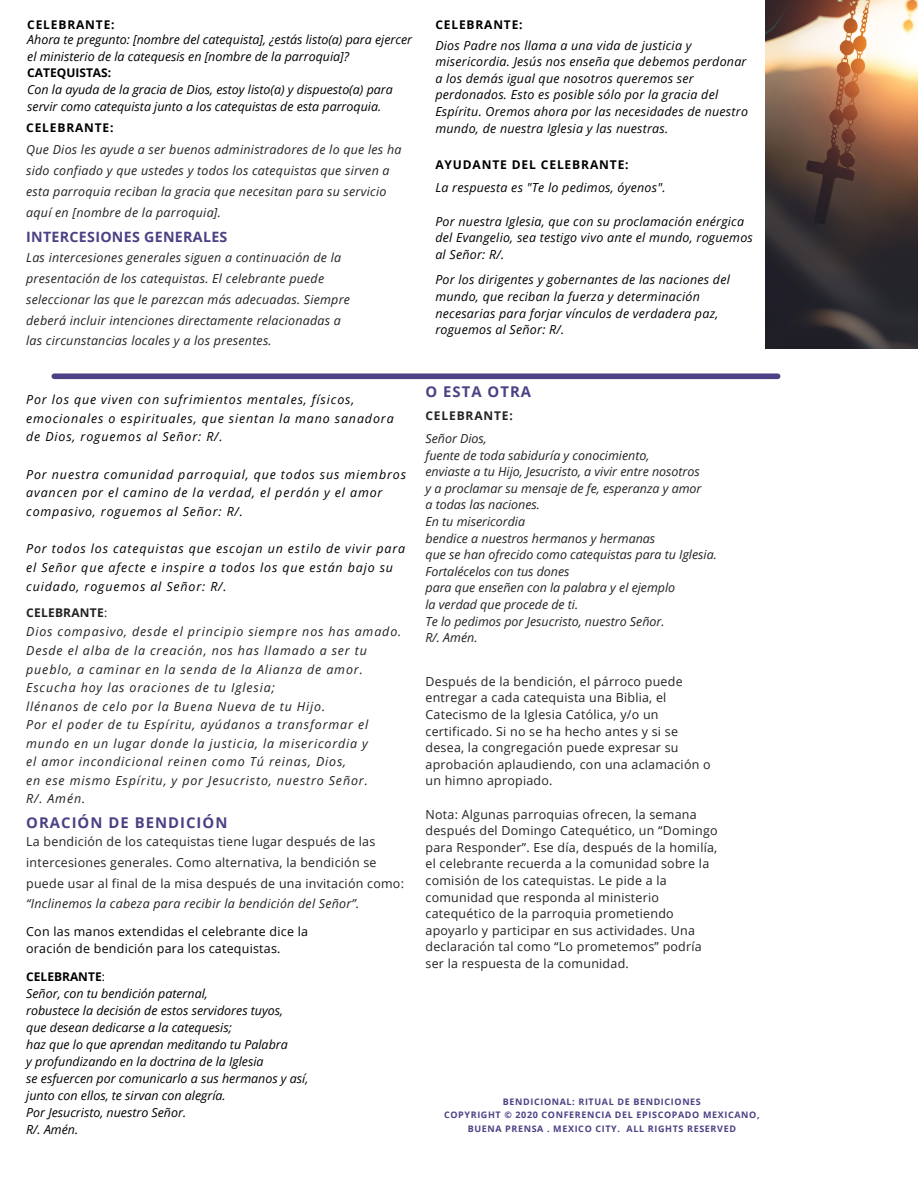
<style>
.page{position:relative;width:918px;height:1188px;background:#fff}
.page>*{position:absolute;margin:0;border:0;box-sizing:border-box;transform-origin:0 0}
.t1{font:700 14.85px "Open Sans";letter-spacing:.07em;color:#4d4084}
.t2{font:700 14.25px "Open Sans";letter-spacing:.02em;color:#4d4084}
.t3{font:12.45px/16.6px "Open Sans";letter-spacing:.02em;color:#222}
.t4{font:italic 12.45px/16.6px "Open Sans";letter-spacing:.02em;color:#000}
.t5{font:italic 12.45px/17px "Open Sans";color:#000}
.t6{font:italic 12.45px/20.7px "Open Sans";letter-spacing:.02em;color:#222}
.t7{font:italic 12.45px/18.5px "Open Sans";letter-spacing:.07em;color:#222}
.t8{font:italic 12.45px/16.6px "Open Sans";color:#222}
.t9{font:italic 12.45px/18.8px "Open Sans";letter-spacing:.07em;color:#000}
.t10{font:12.45px/16.6px "Open Sans";letter-spacing:.02em;color:#000}
.t11{font:700 12px "Open Sans";letter-spacing:.07em;color:#000}
.t12{font:700 12px "Open Sans";color:#000}
.t13{font:700 12px "Open Sans";letter-spacing:.02em;color:#222}
.t14{font:700 12px "Open Sans";letter-spacing:.07em;color:#222}
.t15{font:700 9px/13.5px "Open Sans";letter-spacing:.07em;color:#4d4084;text-align:center}
.s1{font-weight:400}
</style>
<div class="page">
<img style="left:765px;top:0;width:153px;height:349px">
<div style="left:54px;top:373px;width:724px;height:6px;background:#4d4084"></div>
<p class="t11" style="left:27px;top:16px;width:89px">CELEBRANTE:</p>
<p class="t5" style="left:27px;top:30px;width:386px">Ahora te pregunto: [nombre del catequista], ¿estás listo(a) para ejercer el ministerio de la catequesis en [nombre de la parroquia]?</p>
<p class="t12" style="left:27px;top:64px;width:85px">CATEQUISTAS:</p>
<p class="t5" style="left:27px;top:80px;width:367px">Con la ayuda de la gracia de Dios, estoy listo(a) y dispuesto(a) para servir como catequista junto a los catequistas de esta parroquia.</p>
<p class="t11" style="left:26px;top:120px;width:89px">CELEBRANTE:</p>
<p class="t6" style="left:26px;top:139px;width:377px">Que Dios les ayude a ser buenos administradores de lo que les ha sido confiado y que ustedes y todos los catequistas que sirven a esta parroquia reciban la gracia que necesitan para su servicio aquí en [nombre de la parroquia].</p>
<p class="t2" style="left:26px;top:227px;width:203px">INTERCESIONES GENERALES</p>
<p class="t6" style="left:26px;top:247px;width:325px">Las intercesiones generales siguen a continuación de la presentación de los catequistas. El celebrante puede seleccionar las que le parezcan más adecuadas. Siempre deberá incluir intenciones directamente relacionadas a las circunstancias locales y a los presentes.</p>
<p class="t11" style="left:435px;top:16px;width:89px">CELEBRANTE:</p>
<p class="t4" style="left:435px;top:37px;width:314px">Dios Padre nos llama a una vida de justicia y misericordia. Jesús nos enseña que debemos perdonar a los demás igual que nosotros queremos ser perdonados. Esto es posible sólo por la gracia del Espíritu. Oremos ahora por las necesidades de nuestro mundo, de nuestra Iglesia y las nuestras.</p>
<p class="t11" style="left:435px;top:157px;width:195px">AYUDANTE DEL CELEBRANTE:</p>
<p class="t4" style="left:435px;top:179px;width:232px">La respuesta es "Te lo pedimos, óyenos".</p>
<p class="t4" style="left:435px;top:213px;width:319px">Por nuestra Iglesia, que con su proclamación enérgica del Evangelio, sea testigo vivo ante el mundo, roguemos al Señor: R/.</p>
<p class="t4" style="left:435px;top:271px;width:296px">Por los dirigentes y gobernantes de las naciones del mundo, que reciban la fuerza y determinación necesarias para forjar vínculos de verdadera paz, roguemos al Señor: R/.</p>
<p class="t9" style="left:26px;top:390px;width:369px">Por los que viven con sufrimientos mentales, físicos, emocionales o espirituales, que sientan la mano sanadora de Dios, roguemos al Señor: R/.</p>
<p class="t9" style="left:26px;top:464px;width:381px">Por nuestra comunidad parroquial, que todos sus miembros avancen por el camino de la verdad, el perdón y el amor compasivo, roguemos al Señor: R/.</p>
<p class="t9" style="left:26px;top:539px;width:381px">Por todos los catequistas que escojan un estilo de vivir para el Señor que afecte e inspire a todos los que están bajo su cuidado, roguemos al Señor: R/.</p>
<p class="t13" style="left:26px;top:604px;width:83px">CELEBRANTE<span class="s1">:</span></p>
<p class="t7" style="left:26px;top:622px;width:377px">Dios compasivo, desde el principio siempre nos has amado.<br>Desde el alba de la creación, nos has llamado a ser tu pueblo, a caminar en la senda de la Alianza de amor.<br>Escucha hoy las oraciones de tu Iglesia;<br>llénanos de celo por la Buena Nueva de tu Hijo.<br>Por el poder de tu Espíritu, ayúdanos a transformar el mundo en un lugar donde la justicia, la misericordia y<br>el amor incondicional reinen como Tú reinas, Dios,<br>en ese mismo Espíritu, y por Jesucristo, nuestro Señor.<br>R/. Amén.</p>
<p class="t1" style="left:26px;top:812px;width:203px">ORACIÓN DE BENDICIÓN</p>
<p class="t3" style="left:26px;top:831px;width:379px;line-height:20.7px">La bendición de los catequistas tiene lugar después de las intercesiones generales. Como alternativa, la bendición se puede usar al final de la misa después de una invitación como:</p>
<p class="t6" style="left:26px;top:893px;width:335px">“Inclinemos la cabeza para recibir la bendición del Señor”.</p>
<p class="t10" style="left:26px;top:923px;width:283px">Con las manos extendidas el celebrante dice la oración de bendición para los catequistas.</p>
<p class="t12" style="left:26px;top:968px;width:80px">CELEBRANTE<span class="s1">:</span></p>
<p class="t5" style="left:26px;top:985px;width:284px">Señor, con tu bendición paternal,<br>robustece la decisión de estos servidores tuyos,<br>que desean dedicarse a la catequesis;<br>haz que lo que aprendan meditando tu Palabra<br>y profundizando en la doctrina de la Iglesia<br>se esfuercen por comunicarlo a sus hermanos y así, junto con ellos, te sirvan con alegría.<br>Por Jesucristo, nuestro Señor.<br>R/. Amén.</p>
<p class="t1" style="left:425px;top:382px;width:107px">O ESTA OTRA</p>
<p class="t14" style="left:425px;top:407px;width:89px">CELEBRANTE:</p>
<p class="t8" style="left:425px;top:430px;width:293px">Señor Dios,<br>fuente de toda sabiduría y conocimiento,<br>enviaste a tu Hijo, Jesucristo, a vivir entre nosotros<br>y a proclamar su mensaje de fe, esperanza y amor<br>a todas las naciones.<br>En tu misericordia<br>bendice a nuestros hermanos y hermanas<br>que se han ofrecido como catequistas para tu Iglesia.<br>Fortalécelos con tus dones<br>para que enseñen con la palabra y el ejemplo<br>la verdad que procede de ti.<br>Te lo pedimos por Jesucristo, nuestro Señor.<br>R/. Amén.</p>
<p class="t3" style="left:425px;top:673px;width:287px">Después de la bendición, el párroco puede entregar a cada catequista una Biblia, el Catecismo de la Iglesia Católica, y/o un certificado. Si no se ha hecho antes y si se desea, la congregación puede expresar su aprobación aplaudiendo, con una aclamación o un himno apropiado.</p>
<p class="t3" style="left:425px;top:805px;width:294px">Nota: Algunas parroquias ofrecen, la semana después del Domingo Catequético, un “Domingo para Responder”. Ese día, después de la homilía, el celebrante recuerda a la comunidad sobre la comisión de los catequistas. Le pide a la comunidad que responda al ministerio catequético de la parroquia prometiendo apoyarlo y participar en sus actividades. Una declaración tal como “Lo prometemos” podría ser la respuesta de la comunidad.</p>
<p class="t15" style="left:444px;top:1094px;width:317px">BENDICIONAL: RITUAL DE BENDICIONES<br>COPYRIGHT © 2020 CONFERENCIA DEL EPISCOPADO MEXICANO,<br>BUENA PRENSA . MEXICO CITY. ALL RIGHTS RESERVED</p>
</div>
